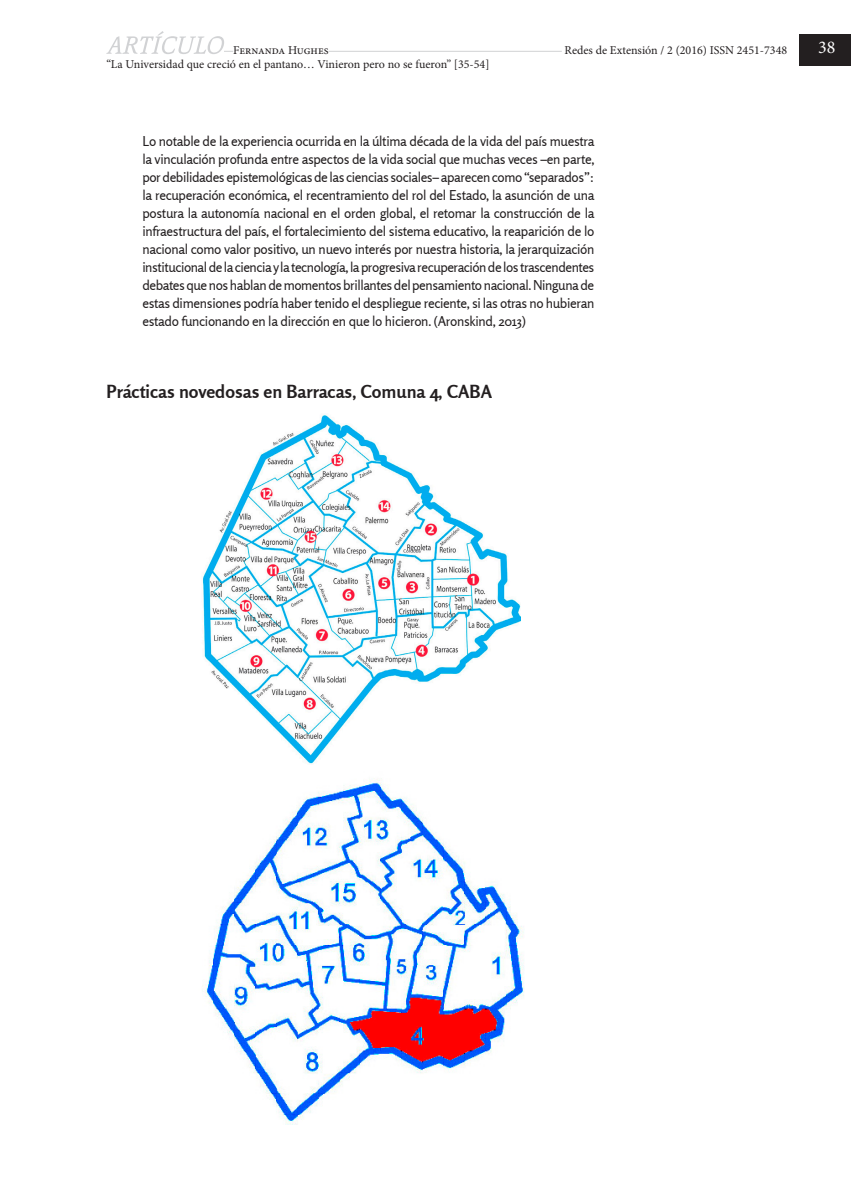
<style>
.page{position:relative;width:851px;height:1191px;background:#fff}
.page>*{position:absolute;margin:0;border:0;box-sizing:border-box;transform-origin:0 0}
.Art____Subtítulo{font:700 18px "Rosario";color:#231f20}
.t1{font:18px "Minion Pro";color:#fff}
.Art____Cita{font:13.5px/18px "Rosario";letter-spacing:-.025em;color:#231f20;text-align:justify}
.t2{font:12px "Minion Pro";color:#231f20}
</style>
<div class="page">
<hr style="left:106px;top:51px;width:546px;height:1px;background:#d1d2d4">
<div style="left:561px;top:43px;width:226px;height:15px;background:#fff"></div>
<div style="left:799px;top:35px;width:51px;height:31px;background:#231f20"></div>
<div style="left:233px;top:43px;width:95px;height:15px;background:#fff"></div>
<svg style="left:106px;top:31px;width:118px;height:23px"></svg>
<img style="left:202px;top:415px;width:318px;height:349px">
<img style="left:202px;top:778px;width:323px;height:346px">
<p class="t2" style="left:233px;top:42px;width:97px">Fernanda Hughes</p>
<p class="t2" style="left:564px;top:42px;width:224px">Redes de Extensión / 2 (2016) ISSN 2451-7348</p>
<h1 class="t1" style="left:818px;top:36px;width:19px">38</h1>
<p class="t2" style="left:106px;top:56px;width:384px">“La Universidad que creció en el pantano… Vinieron pero no se fueron” [35-54]</p>
<p class="Art____Cita" style="left:142px;top:132px;width:453px">Lo notable de la experiencia ocurrida en la última década de la vida del país muestra la vinculación profunda entre aspectos de la vida social que muchas veces –en parte, por debilidades epistemológicas de las ciencias sociales– aparecen como “separados”: la recuperación económica, el recentramiento del rol del Estado, la asunción de una postura la autonomía nacional en el orden global, el retomar la construcción de la infraestructura del país, el fortalecimiento del sistema educativo, la reaparición de lo nacional como valor positivo, un nuevo interés por nuestra historia, la jerarquización institucional de la ciencia y la tecnología, la progresiva recuperación de los trascendentes debates que nos hablan de momentos brillantes del pensamiento nacional. Ninguna de estas dimensiones podría haber tenido el despliegue reciente, si las otras no hubieran estado funcionando en la dirección en que lo hicieron. (Aronskind, 2013)</p>
<p class="Art____Subtítulo" style="left:106px;top:380px;width:387px">Prácticas novedosas en Barracas, Comuna 4, CABA</p>
</div>
